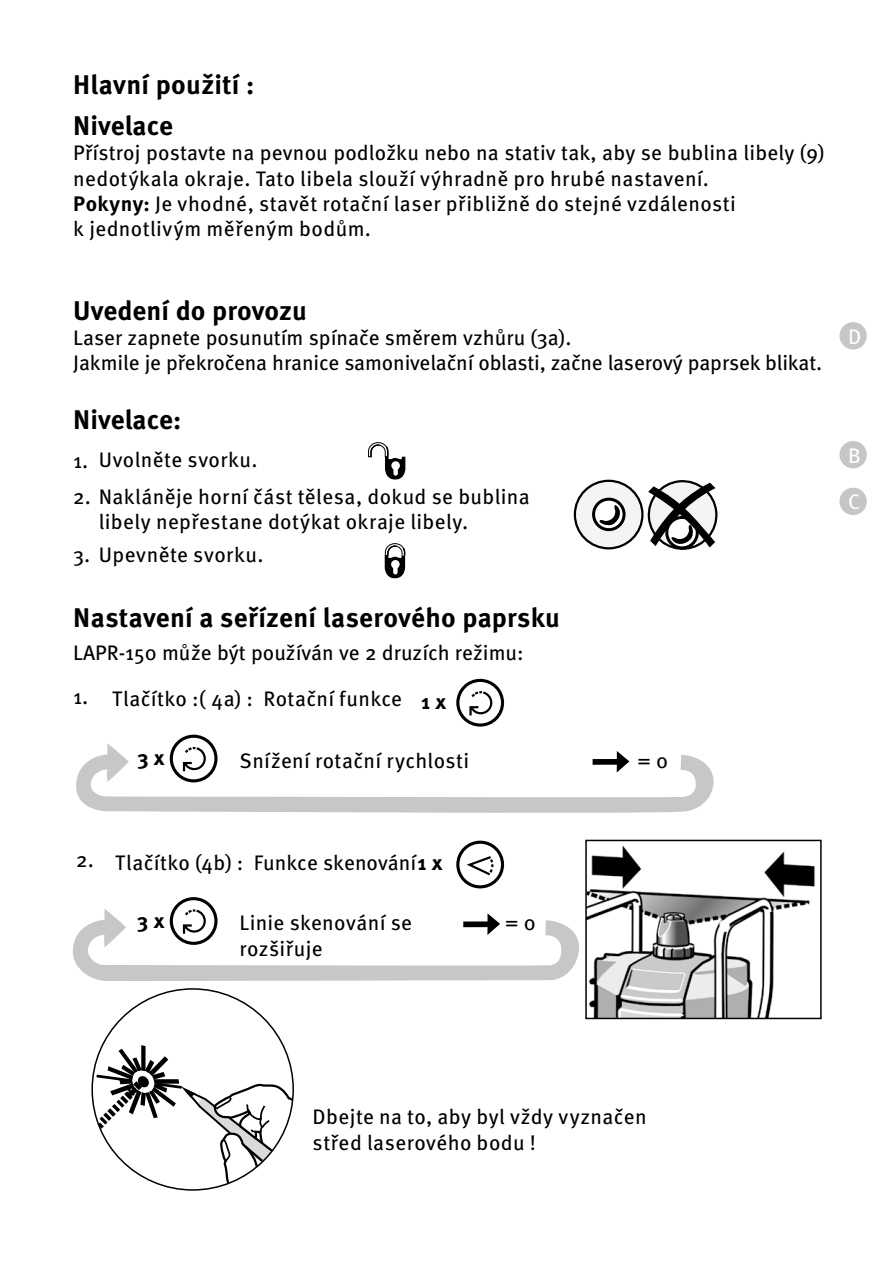
<style>
.page{position:relative;width:893px;height:1263px;background:#fff}
.page>*{position:absolute;margin:0;border:0;box-sizing:border-box;transform-origin:0 0}
.t1{font:700 27px "Meta Pro";letter-spacing:.005em;color:#000}
.t2{font:21px/25.2px "Meta Pro";letter-spacing:.015em;color:#000}
.t3{font:21px/25.2px "Meta Pro";letter-spacing:-.005em;color:#000}
.t4{font:700 21px "Meta Pro";color:#000}
.t5{font:21px "Meta Pro";color:#fff}
.s1{font-weight:700}
</style>
<div class="page">
<div style="left:456px;top:679px;width:48px;height:48px;border:3px solid #000;border-radius:50%"></div>
<svg style="left:469px;top:691px;width:24px;height:25px"></svg>
<div style="left:170px;top:897px;width:48px;height:48px;border:3px solid #000;border-radius:50%"></div>
<div style="left:456px;top:841px;width:48px;height:47px;border:3px solid #000;border-radius:50%"></div>
<svg style="left:466px;top:856px;width:28px;height:20px"></svg>
<div style="left:170px;top:735px;width:48px;height:47px;border:3px solid #000;border-radius:50%"></div>
<svg style="left:384px;top:543px;width:22px;height:35px"></svg>
<svg style="left:368px;top:442px;width:37px;height:37px"></svg>
<div style="left:575px;top:481px;width:67px;height:67px;background:#f4f4f4;border-radius:50%"></div>
<div style="left:574px;top:480px;width:69px;height:69px;border:2px solid #000;border-radius:50%"></div>
<svg style="left:594px;top:499px;width:30px;height:31px"></svg>
<div style="left:592px;top:498px;width:34px;height:33px;border:3px solid #000;border-radius:50%"></div>
<svg style="left:599px;top:503px;width:24px;height:23px"></svg>
<svg style="left:647px;top:480px;width:71px;height:70px"></svg>
<svg style="left:91px;top:1044px;width:203px;height:142px"></svg>
<img style="left:588px;top:845px;width:227px;height:171px">
<div style="left:585px;top:840px;width:237px;height:179px;border:2px solid #000"></div>
<svg style="left:76px;top:743px;width:638px;height:70px"></svg>
<svg style="left:593px;top:751px;width:36px;height:21px"></svg>
<svg style="left:73px;top:908px;width:506px;height:73px"></svg>
<div style="left:839px;top:322px;width:28px;height:27px;background:#c6c6c6;border-radius:50%"></div>
<div style="left:839px;top:441px;width:28px;height:27px;background:#c6c6c6;border-radius:50%"></div>
<div style="left:839px;top:488px;width:28px;height:27px;background:#c6c6c6;border-radius:50%"></div>
<p class="t1" style="left:73px;top:63px;width:183px">Hlavní použití :</p>
<p class="t1" style="left:73px;top:105px;width:101px">Nivelace</p>
<p class="t2" style="left:73px;top:139px;width:753px">Přístroj postavte na pevnou podložku nebo na stativ tak, aby se bublina libely (9) nedotýkala okraje. Tato libela slouží výhradně pro hrubé nastavení.<br><span class="s1">Pokyny:</span> Je vhodné, stavět rotační laser přibližně do stejné vzdálenosti<br>k jednotlivým měřeným bodům.</p>
<p class="t1" style="left:73px;top:289px;width:235px">Uvedení do provozu</p>
<p class="t3" style="left:73px;top:324px;width:751px">Laser zapnete posunutím spínače směrem vzhůru (3a).<br>Jakmile je překročena hranice samonivelační oblasti, začne laserový paprsek blikat.</p>
<p class="t1" style="left:73px;top:398px;width:110px">Nivelace:</p>
<p class="t2" style="left:73px;top:446px;width:17px">1.</p>
<p class="t2" style="left:73px;top:483px;width:458px">2. Nakláněje horní část tělesa, dokud se bublina</p>
<p class="t2" style="left:73px;top:541px;width:192px">3. Upevněte svorku.</p>
<p class="t2" style="left:99px;top:445px;width:160px">Uvolněte svorku.</p>
<p class="t2" style="left:99px;top:508px;width:371px">libely nepřestane dotýkat okraje libely.</p>
<p class="t1" style="left:73px;top:597px;width:488px">Nastavení a seřízení laserového paprsku</p>
<p class="t2" style="left:73px;top:639px;width:452px">LAPR-150 může být používán ve 2 druzích režimu:</p>
<p class="t2" style="left:112px;top:685px;width:291px">Tlačítko :( 4a) : Rotační funkce</p>
<p class="t2" style="left:73px;top:683px;width:17px">1.</p>
<p class="t4" style="left:421px;top:685px;width:27px">1 x</p>
<p class="t4" style="left:137px;top:741px;width:29px">3 x</p>
<p class="t2" style="left:240px;top:747px;width:231px">Snížení rotační rychlosti</p>
<p class="t2" style="left:638px;top:747px;width:32px">= 0</p>
<p class="t5" style="left:848px;top:320px;width:15px">D</p>
<p class="t5" style="left:848px;top:439px;width:14px">B</p>
<p class="t5" style="left:848px;top:486px;width:14px">C</p>
<p class="t2" style="left:76px;top:846px;width:19px">2.</p>
<p class="t2" style="left:115px;top:848px;width:329px">Tlačítko (4b) : Funkce skenování<span class="s1">1 x</span></p>
<p class="t2" style="left:239px;top:909px;width:174px">Linie skenování se rozšiřuje</p>
<p class="t4" style="left:137px;top:904px;width:29px">3 x</p>
<p class="t2" style="left:505px;top:909px;width:32px">= 0</p>
<p class="t2" style="left:313px;top:1103px;width:336px">Dbejte na to, aby byl vždy vyznačen střed laserového bodu !</p>
</div>
